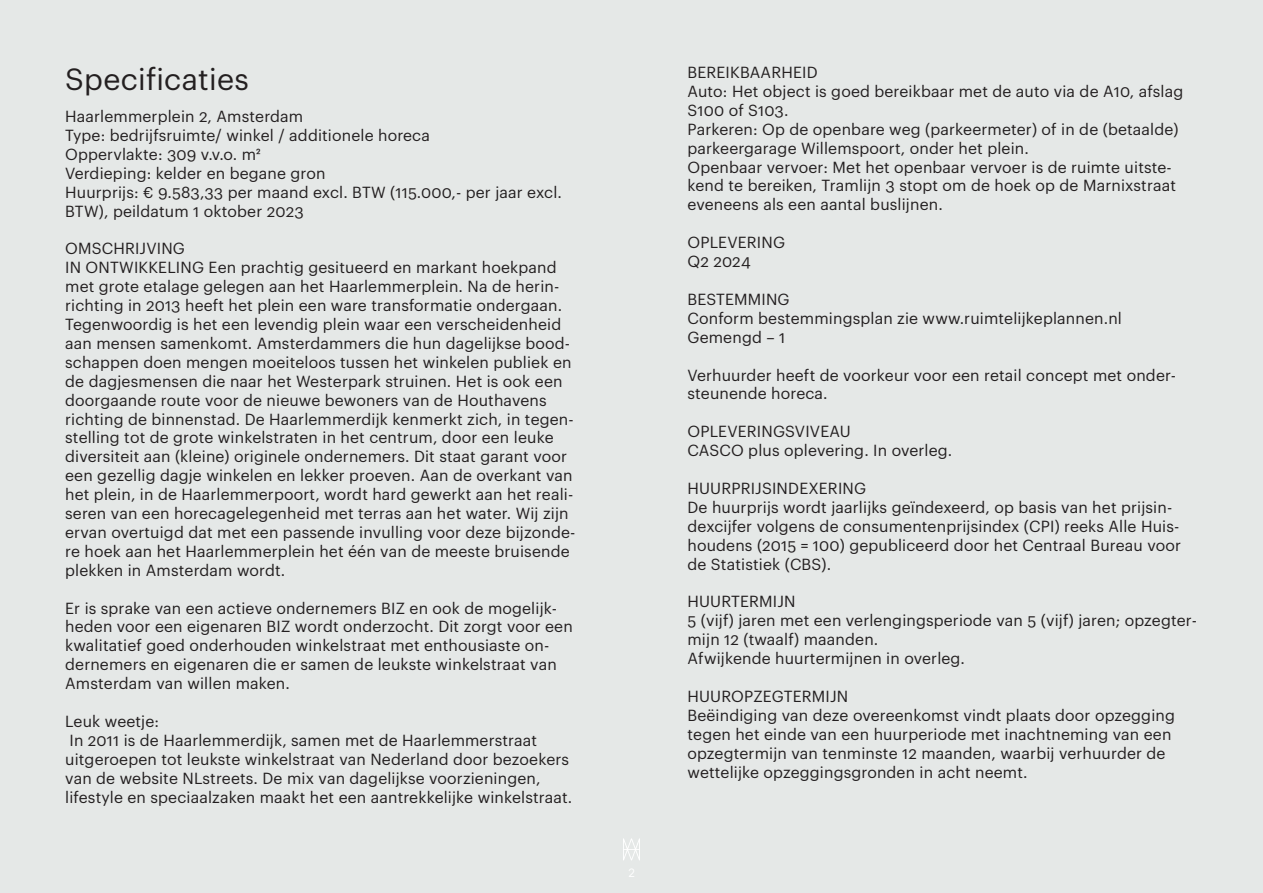
<style>
.page{position:relative;width:1263px;height:893px;background:#e5e8e7}
.page>*{position:absolute;margin:0;border:0;box-sizing:border-box;transform-origin:0 0}
.Kleinste_tekst{font:30px "Graphik";letter-spacing:.01em;color:#231f20}
.t1{font:15.75px/18.9px "Graphik";letter-spacing:.01em;color:#231f20}
.t2{font:300 12px "Patron";color:#fff}
</style>
<div class="page">
<svg style="left:623px;top:838px;width:17px;height:22px"></svg>
<p class="Kleinste_tekst" style="left:65px;top:56px;width:185px">Specificaties</p>
<p class="t1" style="left:65px;top:106px;width:239px">Haarlemmerplein 2, Amsterdam</p>
<p class="t1" style="left:65px;top:125px;width:366px">Type: bedrijfsruimte/ winkel / additionele horeca</p>
<p class="t1" style="left:65px;top:143px;width:197px">Oppervlakte: 309 v.v.o. m²</p>
<p class="t1" style="left:65px;top:162px;width:262px">Verdieping: kelder en begane gron</p>
<p class="t1" style="left:65px;top:181px;width:498px">Huurprijs: € 9.583,33 per maand excl. BTW (115.000,- per jaar excl.<br>BTW), peildatum 1 oktober 2023</p>
<p class="t1" style="left:65px;top:238px;width:121px">OMSCHRIJVING</p>
<p class="t1" style="left:65px;top:257px;width:512px">IN ONTWIKKELING Een prachtig gesitueerd en markant hoekpand met grote etalage gelegen aan het Haarlemmerplein. Na de herin&shy;richting in 2013 heeft het plein een ware transformatie ondergaan.<br>Tegenwoordig is het een levendig plein waar een verscheidenheid aan mensen samenkomt. Amsterdammers die hun dagelijkse bood&shy;schappen doen mengen moeiteloos tussen het winkelen publiek en de dagjesmensen die naar het Westerpark struinen. Het is ook een doorgaande route voor de nieuwe bewoners van de Houthavens richting de binnenstad. De Haarlemmerdijk kenmerkt zich, in tegen&shy;stelling tot de grote winkelstraten in het centrum, door een leuke diversiteit aan (kleine) originele ondernemers. Dit staat garant voor een gezellig dagje winkelen en lekker proeven. Aan de overkant van het plein, in de Haarlemmerpoort, wordt hard gewerkt aan het reali&shy;seren van een horecagelegenheid met terras aan het water. Wij zijn ervan overtuigd dat met een passende invulling voor deze bijzonde&shy;re hoek aan het Haarlemmerplein het één van de meeste bruisende plekken in Amsterdam wordt.</p>
<p class="t1" style="left:65px;top:597px;width:509px">Er is sprake van een actieve ondernemers BIZ en ook de mogelijk&shy;heden voor een eigenaren BIZ wordt onderzocht. Dit zorgt voor een kwalitatief goed onderhouden winkelstraat met enthousiaste on&shy;dernemers en eigenaren die er samen de leukste winkelstraat van Amsterdam van willen maken.</p>
<p class="t1" style="left:65px;top:710px;width:95px">Leuk weetje:</p>
<p class="t1" style="left:65px;top:729px;width:509px">In 2011 is de Haarlemmerdijk, samen met de Haarlemmerstraat uitgeroepen tot leukste winkelstraat van Nederland door bezoekers van de website NLstreets. De mix van dagelijkse voorzieningen, lifestyle en speciaalzaken maakt het een aantrekkelijke winkelstraat.</p>
<p class="t2" style="left:628px;top:864px;width:8px">2</p>
<p class="t1" style="left:687px;top:62px;width:132px">BEREIKBAARHEID</p>
<p class="t1" style="left:687px;top:80px;width:497px">Auto: Het object is goed bereikbaar met de auto via de A10, afslag<br>S100 of S103.</p>
<p class="t1" style="left:687px;top:118px;width:493px">Parkeren: Op de openbare weg (parkeermeter) of in de (betaalde) parkeergarage Willemspoort, onder het plein.</p>
<p class="t1" style="left:687px;top:156px;width:490px">Openbaar vervoer: Met het openbaar vervoer is de ruimte uitste&shy;kend te bereiken, Tramlijn 3 stopt om de hoek op de Marnixstraat eveneens als een aantal buslijnen.</p>
<p class="t1" style="left:687px;top:232px;width:99px">OPLEVERING</p>
<p class="t1" style="left:687px;top:251px;width:65px">Q2 2024</p>
<p class="t1" style="left:687px;top:288px;width:104px">BESTEMMING</p>
<p class="t1" style="left:687px;top:307px;width:436px">Conform bestemmingsplan zie www.ruimtelijkeplannen.nl</p>
<p class="t1" style="left:687px;top:326px;width:99px">Gemengd – 1</p>
<p class="t1" style="left:687px;top:364px;width:490px">Verhuurder heeft de voorkeur voor een retail concept met onder&shy;steunende horeca.</p>
<p class="t1" style="left:687px;top:421px;width:165px">OPLEVERINGSVIVEAU</p>
<p class="t1" style="left:687px;top:440px;width:266px">CASCO plus oplevering. In overleg.</p>
<p class="t1" style="left:687px;top:477px;width:180px">HUURPRIJSINDEXERING</p>
<p class="t1" style="left:687px;top:496px;width:495px">De huurprijs wordt jaarlijks geïndexeerd, op basis van het prijsin&shy;dexcijfer volgens de consumentenprijsindex (CPI) reeks Alle Huis&shy;houdens (2015 = 100) gepubliceerd door het Centraal Bureau voor de Statistiek (CBS).</p>
<p class="t1" style="left:687px;top:591px;width:110px">HUURTERMIJN</p>
<p class="t1" style="left:687px;top:610px;width:511px">5 (vijf) jaren met een verlengingsperiode van 5 (vijf) jaren; opzegter&shy;mijn 12 (twaalf) maanden.</p>
<p class="t1" style="left:687px;top:647px;width:279px">Afwijkende huurtermijnen in overleg.</p>
<p class="t1" style="left:687px;top:685px;width:162px">HUUROPZEGTERMIJN</p>
<p class="t1" style="left:687px;top:704px;width:489px">Beëindiging van deze overeenkomst vindt plaats door opzegging tegen het einde van een huurperiode met inachtneming van een opzegtermijn van tenminste 12 maanden, waarbij verhuurder de wettelijke opzeggingsgronden in acht neemt.</p>
</div>
